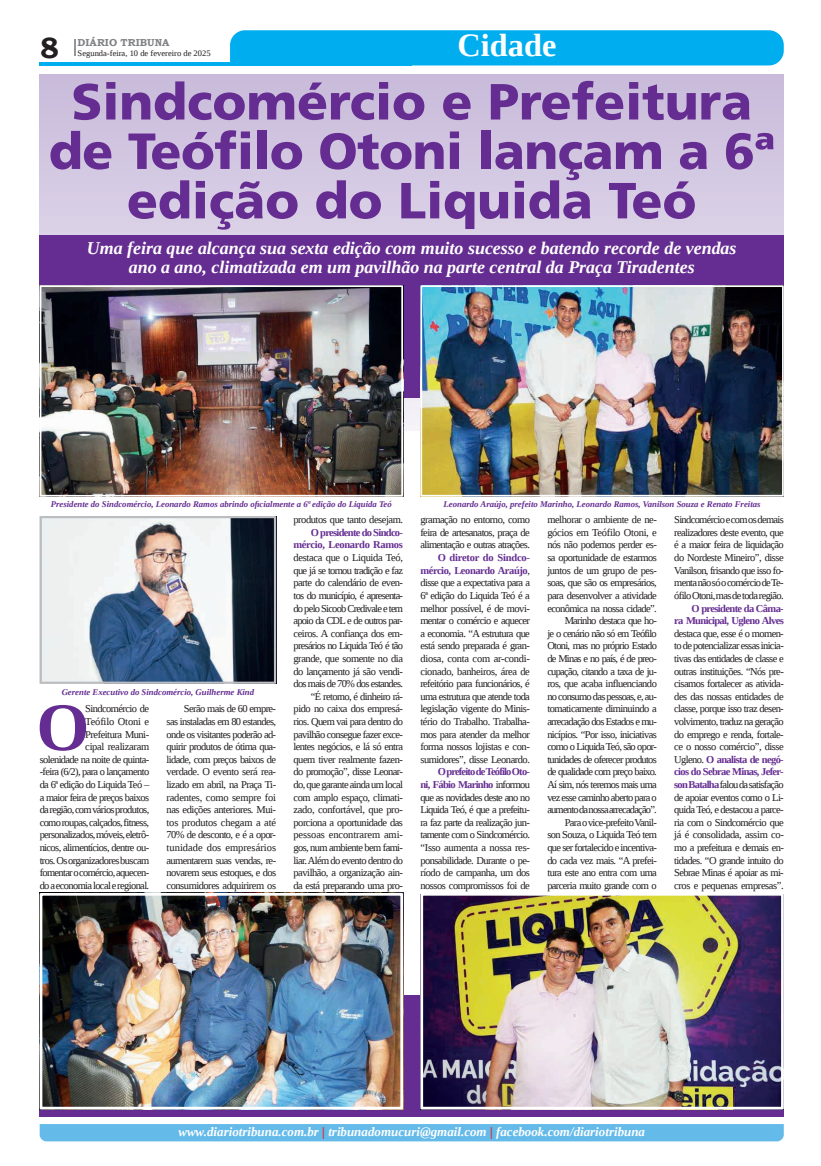
<style>
.page{position:relative;width:821px;height:1166px;background:#fff}
.page>*{position:absolute;margin:0;border:0;box-sizing:border-box;transform-origin:0 0}
.t1{font:700 68.25px "Liberation Serif";color:#652d91}
.t2{font:900 50.75px/49.4px "Frutiger LT Std";color:#652d91;text-align:center}
.t3{font:700 32.38px "Liberation Serif";color:#fff}
.t4{font:700 29.31px "Bookman Old Style";color:#231f20}
.t5{font:italic 700 17.94px/18.4px "Liberation Serif";color:#fff;text-align:center}
.t6{font:italic 700 12.95px "Liberation Serif";color:#fff}
.t7{font:10.5px/12.6px "Liberation Serif";letter-spacing:-.06em;color:#231f20;text-align:justify}
.t8{font:700 10.5px/12.6px "Liberation Serif";letter-spacing:-.06em;color:#652d91;text-align:right}
.t9{font:700 10.06px "Bookman Old Style";color:#808285}
.t10{font:italic 700 8.75px "Liberation Serif";color:#652d91}
.t11{font:8.4px "Liberation Serif";color:#231f20}
.s1{font-weight:700;color:#652d91}
.s2{color:#ee1d23}
</style>
<div class="page">
<div style="left:40px;top:74px;width:744px;height:357px;background:#d2c6e1"></div>
<div style="left:40px;top:235px;width:744px;height:162px;background:#652d91"></div>
<div style="left:40px;top:995px;width:744px;height:121px;background:#652d91"></div>
<svg style="left:74px;top:39px;width:2px;height:17px"></svg>
<hr style="left:40px;top:62px;width:372px;height:3px;background:#00aeef">
<div style="left:230px;top:30px;width:554px;height:35px;background:#00aeef"></div>
<div style="left:40px;top:1124px;width:744px;height:17px;background:#64bae9"></div>
<img style="left:420px;top:285px;width:364px;height:211px">
<img style="left:420px;top:894px;width:364px;height:215px">
<img style="left:40px;top:893px;width:363px;height:216px">
<img style="left:40px;top:285px;width:363px;height:210px">
<svg style="left:40px;top:516px;width:236px;height:168px"></svg>
<h3 class="t3" style="left:457px;top:24px;width:100px">Cidade</h3>
<h2 class="t2" style="left:49px;top:77px;width:727px">Sindcomércio e Prefeitura de Teófilo Otoni lançam a 6ª edição do Liquida Teó</h2>
<p class="t9" style="left:78px;top:35px;width:93px">DIÁRIO TRIBUNA</p>
<h3 class="t4" style="left:40px;top:27px;width:21px">8</h3>
<p class="t11" style="left:78px;top:48px;width:135px">Segunda-feira, 10 de fevereiro de 2025</p>
<h3 class="t5" style="left:87px;top:239px;width:651px">Uma feira que alcança sua sexta edição com muito sucesso e batendo recorde de vendas ano a ano, climatizada em um pavilhão na parte central da Praça Tiradentes</h3>
<p class="t10" style="left:51px;top:498px;width:343px">Presidente do Sindcomércio, Leonardo Ramos abrindo oficialmente a 6ª edição do Liquida Teó</p>
<p class="t10" style="left:62px;top:687px;width:194px">Gerente Executivo do Sindcomércio, Guilherme Kind</p>
<p class="t7" style="left:40px;top:702px;width:111px;text-align:right">Sindcomércio de<br>Teófilo Otoni e<br>Prefeitura Muni-<br>cipal realizaram<br>solenidade na noite de quinta--feira (6/2), para o lançamento da 6ª edição do Liquida Teó – a maior feira de preços baixos da região, com vários produtos, como roupas, calçados, fitness, personalizados, móveis, eletrô&shy;nicos, alimentícios, dentre ou&shy;tros. Os organizadores buscam fomentar o comércio, aquecen&shy;do a economia local e regional.</p>
<p class="t7" style="left:167px;top:702px;width:111px;text-indent:17px">Serão mais de 60 empre&shy;sas instaladas em 80 estandes, onde os visitantes poderão ad&shy;quirir produtos de ótima qua&shy;lidade, com preços baixos de verdade. O evento será rea&shy;lizado em abril, na Praça Ti&shy;radentes, como sempre foi nas edições anteriores. Mui&shy;tos produtos chegam a até 70% de desconto, e é a opor&shy;tunidade dos empresários aumentarem suas vendas, re&shy;novarem seus estoques, e dos consumidores adquirirem os</p>
<h1 class="t1" style="left:36px;top:681px;width:55px">O</h1>
<p class="t7" style="left:294px;top:513px;width:111px">produtos que tanto desejam.</p>
<p class="t8" style="left:294px;top:526px;width:111px">O presidente do Sindco&shy;mércio, Leonardo Ramos</p>
<p class="t7" style="left:294px;top:551px;width:111px;text-align:right">destaca que o Liquida Teó, que já se tornou tradição e faz parte do calendário de even&shy;tos do município, é apresenta&shy;do pelo Sicoob Credivale e tem apoio da CDL e de outros par&shy;ceiros. A confiança dos em&shy;presários no Liquida Teó é tão grande, que somente no dia do lançamento já são vendi&shy;dos mais de 70% dos estandes. “É retorno, é dinheiro rá&shy;pido no caixa dos empresá&shy;rios. Quem vai para dentro do pavilhão consegue fazer exce&shy;lentes negócios, e lá só entra quem tiver realmente fazen&shy;do promoção”, disse Leonar&shy;do, que garante ainda um local com amplo espaço, climati&shy;zado, confortável, que pro&shy;porciona a oportunidade das pessoas encontrarem ami&shy;gos, num ambiente bem fami&shy;liar. Além do evento dentro do pavilhão, a organização ain&shy;da está preparando uma pro-</p>
<p class="t10" style="left:444px;top:498px;width:318px">Leonardo Araújo, prefeito Marinho, Leonardo Ramos, Vanilson Souza e Renato Freitas</p>
<p class="t7" style="left:420px;top:513px;width:111px">gramação no entorno, como feira de artesanatos, praça de alimentação e outras atrações.</p>
<p class="t7" style="left:420px;top:551px;width:111px;text-indent:17px"><span class="s1">O diretor do Sindco&shy;mércio, Leonardo Araújo</span>, disse que a expectativa para a 6ª edição do Liquida Teó é a melhor possível, é de movi&shy;mentar o comércio e aquecer a economia. “A estrutura que está sendo preparada é gran&shy;diosa, conta com ar-condi&shy;cionado, banheiros, área de refeitório para funcionários, é uma estrutura que atende toda legislação vigente do Minis&shy;tério do Trabalho. Trabalha&shy;mos para atender da melhor forma nossos lojistas e con&shy;sumidores”, disse Leonardo.</p>
<p class="t7" style="left:420px;top:765px;width:111px;text-indent:17px"><span class="s1">O prefeito de Teófilo Oto&shy;ni, Fábio Marinho</span> informou que as novidades deste ano no Liquida Teó, é que a prefeitu&shy;ra faz parte da realização jun&shy;tamente com o Sindcomércio. “Isso aumenta a nossa res&shy;ponsabilidade. Durante o pe&shy;ríodo de campanha, um dos nossos compromissos foi de</p>
<p class="t7" style="left:547px;top:513px;width:111px;text-align:right">melhorar o ambiente de ne&shy;gócios em Teófilo Otoni, e nós não podemos perder es&shy;sa oportunidade de estarmos juntos de um grupo de pes&shy;soas, que são os empresários, para desenvolver a atividade econômica na nossa cidade”.<br>Marinho destaca que ho-<br>je o cenário não só em Teófilo<br>Otoni, mas no próprio Estado de Minas e no país, é de preo&shy;cupação, citando a taxa de ju&shy;ros, que acaba influenciando no consumo das pessoas, e, au&shy;tomaticamente diminuindo a arrecadação dos Estados e mu&shy;nicípios. “Por isso, iniciativas como o Liquida Teó, são opor&shy;tunidades de oferecer produtos de qualidade com preço baixo.<br>Aí sim, nós teremos mais uma vez esse caminho aberto para o aumento da nossa arrecadação”.<br>Para o vice-prefeito Vanil-<br>son Souza, o Liquida Teó tem que ser fortalecido e incentiva&shy;do cada vez mais. “A prefei&shy;tura este ano entra com uma parceria muito grande com o</p>
<p class="t7" style="left:674px;top:513px;width:111px">Sindcomércio e com os demais realizadores deste evento, que é a maior feira de liquidação do Nordeste Mineiro”, disse Vanilson, frisando que isso fo&shy;menta não só o comércio de Te&shy;ófilo Otoni, mas de toda região.</p>
<p class="t8" style="left:674px;top:601px;width:111px">O presidente da Câma-<br>ra Municipal, Ugleno Alves</p>
<p class="t7" style="left:674px;top:627px;width:111px">destaca que, esse é o momen&shy;to de potencializar essas inicia&shy;tivas das entidades de classe e outras instituições. “Nós pre&shy;cisamos fortalecer as ativida&shy;des das nossas entidades de classe, porque isso traz desen&shy;volvimento, traduz na geração do emprego e renda, fortale&shy;ce o nosso comércio”, disse Ugleno. <span class="s1">O analista de negó&shy;cios do Sebrae Minas, Jefer&shy;son Batalha</span> falou da satisfação de apoiar eventos como o Li&shy;quida Teó, e destacou a parce&shy;ria com o Sindcomércio que já é consolidada, assim co&shy;mo a prefeitura e demais en&shy;tidades. “O grande intuito do Sebrae Minas é apoiar as mi&shy;cros e pequenas empresas”.</p>
<p class="t6" style="left:178px;top:1123px;width:468px">www.diariotribuna.com.br <span class="s2">|</span> tribunadomucuri@gmail.com <span class="s2">|</span> facebook.com/diariotribuna</p>
</div>
